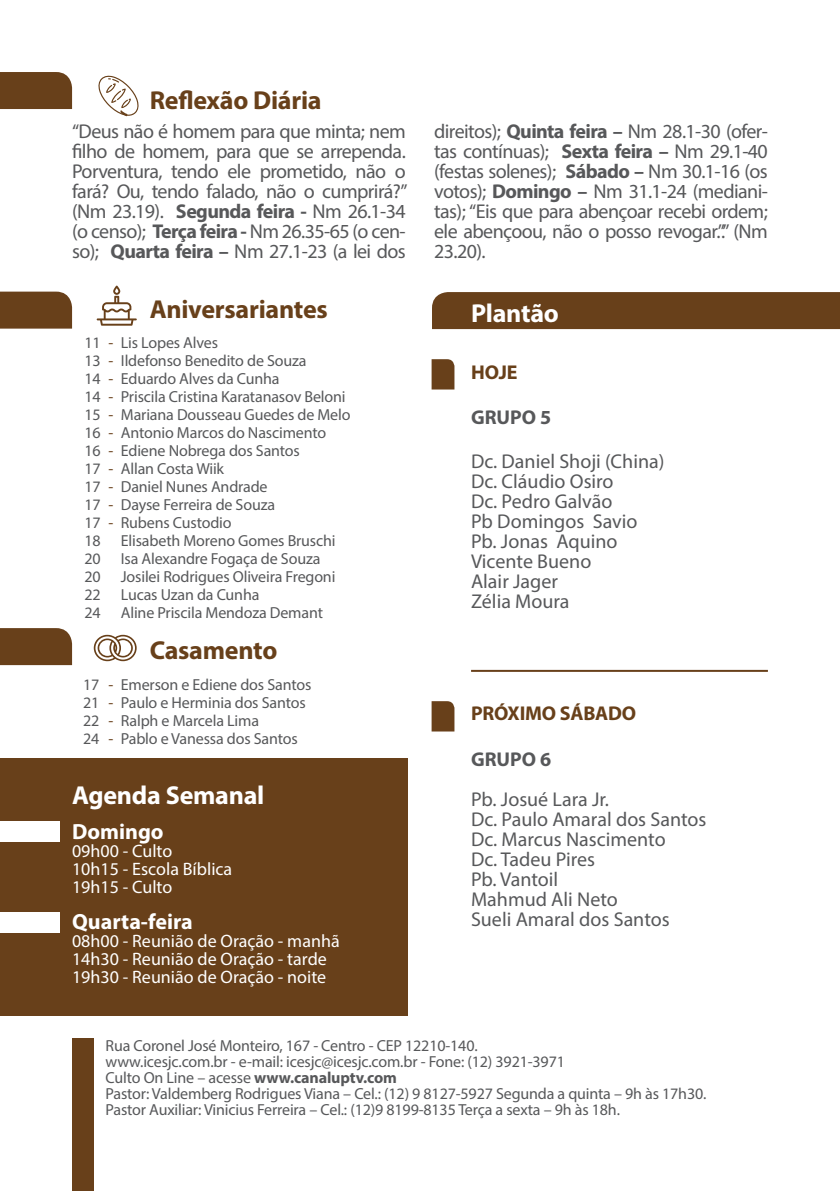
<style>
.page{position:relative;width:840px;height:1191px;background:#fff}
.page>*{position:absolute;margin:0;border:0;box-sizing:border-box;transform-origin:0 0}
.t1{font:700 26px "Myriad Pro";letter-spacing:-.01em;color:#68401a}
.t2{font:700 26px "Myriad Pro";letter-spacing:-.01em;color:#fff}
.t3{font:700 22px "Myriad Pro";color:#fff}
.t4{font:20px/20px "Myriad Pro";color:#57585a;text-align:justify}
.t5{font:700 20px "Myriad Pro";letter-spacing:-.01em;color:#68401a}
.t6{font:700 20px "Myriad Pro";color:#57585a}
.t7{font:18px "Myriad Pro";color:#fff}
.t8{font:16px "Myriad Pro";letter-spacing:-.01em;color:#57585a}
.t9{font:16px "Myriad Pro";color:#68401a}
.s1{font-weight:700}
</style>
<div class="page">
<div style="left:432px;top:292px;width:407px;height:37px;background:#68401a"></div>
<div style="left:0;top:757px;width:408px;height:258px;background:#68401a"></div>
<div style="left:0;top:72px;width:72px;height:37px;background:#68401a"></div>
<div style="left:0;top:292px;width:72px;height:37px;background:#68401a"></div>
<div style="left:0;top:628px;width:72px;height:37px;background:#68401a"></div>
<svg style="left:98px;top:75px;width:41px;height:41px"></svg>
<svg style="left:97px;top:286px;width:40px;height:40px"></svg>
<hr style="left:471px;top:670px;width:296px;height:2px;background:#68401a">
<svg style="left:94px;top:635px;width:43px;height:26px"></svg>
<div style="left:0;top:821px;width:60px;height:20px;background:#fff"></div>
<div style="left:0;top:912px;width:60px;height:21px;background:#fff"></div>
<svg style="left:431px;top:359px;width:23px;height:30px"></svg>
<svg style="left:431px;top:701px;width:23px;height:30px"></svg>
<div style="left:72px;top:1038px;width:22px;height:153px;background:#68401a"></div>
<p class="t1" style="left:150px;top:84px;width:173px">Reflexão Diária</p>
<p class="t4" style="left:72px;top:121px;width:337px">“Deus não é homem para que minta; nem filho de homem, para que se arrependa.<br>Porventura, tendo ele prometido, não o fará? Ou, tendo falado, não o cumprirá?” (Nm 23.19). <span class="s1">Segunda feira -</span> Nm 26.1-34 (o censo); <span class="s1">Terça feira -</span> Nm 26.35-65 (o cen&shy;so); <span class="s1">Quarta feira –</span> Nm 27.1-23 (a lei dos</p>
<p class="t4" style="left:434px;top:121px;width:335px">direitos); <span class="s1">Quinta feira –</span> Nm 28.1-30 (ofer&shy;tas contínuas); <span class="s1">Sexta feira –</span> Nm 29.1-40 (festas solenes); <span class="s1">Sábado –</span> Nm 30.1-16 (os votos); <span class="s1">Domingo –</span> Nm 31.1-24 (mediani&shy;tas); “Eis que para abençoar recebi ordem; ele abençoou, não o posso revogar.”.” (Nm 23.20).</p>
<p class="t8" style="left:84px;top:333px;width:18px">11</p>
<p class="t8" style="left:84px;top:351px;width:18px">13</p>
<p class="t8" style="left:84px;top:369px;width:18px">14</p>
<p class="t8" style="left:84px;top:387px;width:18px">14</p>
<p class="t8" style="left:84px;top:405px;width:18px">15</p>
<p class="t8" style="left:84px;top:423px;width:18px">16</p>
<p class="t8" style="left:84px;top:441px;width:18px">16</p>
<p class="t8" style="left:84px;top:459px;width:18px">17</p>
<p class="t8" style="left:84px;top:477px;width:18px">17</p>
<p class="t8" style="left:84px;top:495px;width:18px">17</p>
<p class="t8" style="left:84px;top:513px;width:18px">17</p>
<p class="t8" style="left:84px;top:531px;width:18px">18</p>
<p class="t8" style="left:84px;top:549px;width:18px">20</p>
<p class="t8" style="left:84px;top:567px;width:18px">20</p>
<p class="t8" style="left:84px;top:585px;width:18px">22</p>
<p class="t8" style="left:84px;top:603px;width:18px">24</p>
<p class="t1" style="left:150px;top:292px;width:179px">Aniversariantes</p>
<p class="t8" style="left:121px;top:333px;width:99px">Lis Lopes Alves</p>
<p class="t8" style="left:121px;top:351px;width:187px">Ildefonso Benedito de Souza</p>
<p class="t8" style="left:121px;top:369px;width:160px">Eduardo Alves da Cunha</p>
<p class="t8" style="left:121px;top:387px;width:226px">Priscila Cristina Karatanasov Beloni</p>
<p class="t8" style="left:121px;top:405px;width:231px">Mariana Dousseau Guedes de Melo</p>
<p class="t8" style="left:121px;top:423px;width:207px">Antonio Marcos do Nascimento</p>
<p class="t8" style="left:121px;top:441px;width:180px">Ediene Nobrega dos Santos</p>
<p class="t8" style="left:121px;top:459px;width:105px">Allan Costa Wiik</p>
<p class="t8" style="left:121px;top:477px;width:148px">Daniel Nunes Andrade</p>
<p class="t8" style="left:121px;top:495px;width:156px">Dayse Ferreira de Souza</p>
<p class="t8" style="left:121px;top:513px;width:112px">Rubens Custodio</p>
<p class="t8" style="left:121px;top:531px;width:216px">Elisabeth Moreno Gomes Bruschi</p>
<p class="t8" style="left:121px;top:549px;width:201px">Isa Alexandre Fogaça de Souza</p>
<p class="t8" style="left:121px;top:567px;width:216px">Josilei Rodrigues Oliveira Fregoni</p>
<p class="t8" style="left:121px;top:585px;width:140px">Lucas Uzan da Cunha</p>
<p class="t8" style="left:121px;top:603px;width:203px">Aline Priscila Mendoza Demant</p>
<p class="t9" style="left:108px;top:333px;width:6px">-</p>
<p class="t9" style="left:108px;top:351px;width:6px">-</p>
<p class="t9" style="left:108px;top:369px;width:6px">-</p>
<p class="t9" style="left:108px;top:387px;width:6px">-</p>
<p class="t9" style="left:108px;top:405px;width:6px">-</p>
<p class="t9" style="left:108px;top:423px;width:6px">-</p>
<p class="t9" style="left:108px;top:441px;width:6px">-</p>
<p class="t9" style="left:108px;top:459px;width:6px">-</p>
<p class="t9" style="left:108px;top:477px;width:6px">-</p>
<p class="t9" style="left:108px;top:495px;width:6px">-</p>
<p class="t9" style="left:108px;top:513px;width:6px">-</p>
<p class="t8" style="left:83px;top:674px;width:18px">17</p>
<p class="t8" style="left:83px;top:692px;width:18px">21</p>
<p class="t8" style="left:83px;top:710px;width:18px">22</p>
<p class="t8" style="left:83px;top:728px;width:18px">24</p>
<p class="t9" style="left:108px;top:674px;width:6px">-</p>
<p class="t9" style="left:108px;top:692px;width:6px">-</p>
<p class="t9" style="left:108px;top:710px;width:6px">-</p>
<p class="t9" style="left:108px;top:728px;width:6px">-</p>
<p class="t1" style="left:150px;top:633px;width:129px">Casamento</p>
<p class="t8" style="left:121px;top:674px;width:192px">Emerson e Ediene dos Santos</p>
<p class="t8" style="left:121px;top:692px;width:186px">Paulo e Herminia dos Santos</p>
<p class="t8" style="left:121px;top:710px;width:140px">Ralph e Marcela Lima</p>
<p class="t8" style="left:121px;top:728px;width:178px">Pablo e Vanessa dos Santos</p>
<p class="t2" style="left:72px;top:778px;width:194px">Agenda Semanal</p>
<p class="t3" style="left:72px;top:817px;width:93px">Domingo</p>
<p class="t7" style="left:72px;top:840px;width:102px">09h00 - Culto</p>
<p class="t7" style="left:72px;top:858px;width:162px">10h15 - Escola Bíblica</p>
<p class="t7" style="left:72px;top:876px;width:102px">19h15 - Culto</p>
<p class="t3" style="left:72px;top:907px;width:122px">Quarta-feira</p>
<p class="t7" style="left:72px;top:930px;width:269px">08h00 - Reunião de Oração - manhã</p>
<p class="t7" style="left:72px;top:948px;width:256px">14h30 - Reunião de Oração - tarde</p>
<p class="t7" style="left:72px;top:966px;width:255px">19h30 - Reunião de Oração - noite</p>
<p class="t2" style="left:471px;top:296px;width:89px">Plantão</p>
<p class="t5" style="left:471px;top:359px;width:48px">HOJE</p>
<p class="t6" style="left:471px;top:404px;width:82px">GRUPO 5</p>
<p class="t4" style="left:471px;top:451px;width:195px">Dc. Daniel Shoji (China)</p>
<p class="t4" style="left:471px;top:471px;width:144px">Dc. Cláudio Osiro</p>
<p class="t4" style="left:471px;top:491px;width:143px">Dc. Pedro Galvão</p>
<p class="t4" style="left:471px;top:511px;width:168px">Pb Domingos Savio</p>
<p class="t4" style="left:471px;top:531px;width:148px">Pb. Jonas Aquino</p>
<p class="t4" style="left:471px;top:551px;width:122px">Vicente Bueno</p>
<p class="t4" style="left:471px;top:571px;width:88px">Alair Jager</p>
<p class="t4" style="left:471px;top:591px;width:100px">Zélia Moura</p>
<p class="t5" style="left:471px;top:699px;width:167px">PRÓXIMO SÁBADO</p>
<p class="t6" style="left:471px;top:746px;width:82px">GRUPO 6</p>
<p class="t4" style="left:471px;top:789px;width:139px">Pb. Josué Lara Jr.</p>
<p class="t4" style="left:471px;top:809px;width:237px">Dc. Paulo Amaral dos Santos</p>
<p class="t4" style="left:471px;top:829px;width:196px">Dc. Marcus Nascimento</p>
<p class="t4" style="left:471px;top:849px;width:125px">Dc. Tadeu Pires</p>
<p class="t4" style="left:471px;top:869px;width:89px">Pb. Vantoil</p>
<p class="t4" style="left:471px;top:889px;width:148px">Mahmud Ali Neto</p>
<p class="t4" style="left:471px;top:909px;width:200px">Sueli Amaral dos Santos</p>
<p class="t8" style="left:105px;top:1035px;width:373px">Rua Coronel José Monteiro, 167 - Centro - CEP 12210-140.</p>
<p class="t8" style="left:105px;top:1051px;width:460px">www.icesjc.com.br - e-mail: icesjc@icesjc.com.br - Fone: (12) 3921-3971</p>
<p class="t8" style="left:105px;top:1067px;width:293px">Culto On Line – acesse <span class="s1">www.canaluptv.com</span></p>
<p class="t8" style="left:105px;top:1083px;width:602px">Pastor: Valdemberg Rodrigues Viana – Cel.: (12) 9 8127-5927 Segunda a quinta – 9h às 17h30.</p>
<p class="t8" style="left:105px;top:1099px;width:515px">Pastor Auxiliar: Vinicius Ferreira – Cel.: (12)9 8199-8135 Terça a sexta – 9h às 18h.</p>
</div>
